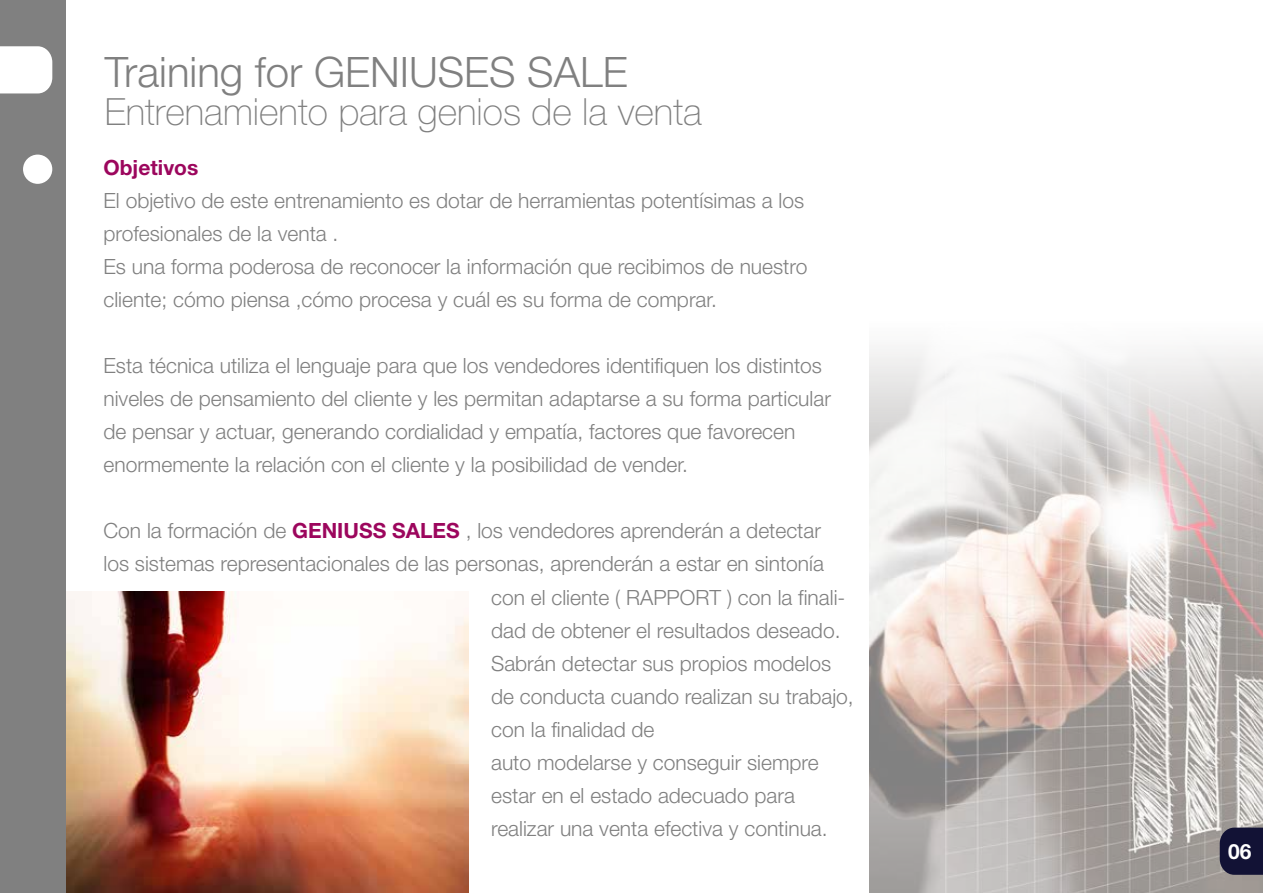
<style>
.page{position:relative;width:1263px;height:893px;background:#fff}
.page>*{position:absolute;margin:0;border:0;box-sizing:border-box;transform-origin:0 0}
.t1{font:300 42px "Helvetica Neue";color:#808080}
.t2{font:100 37.5px "Helvetica Neue";color:#808080}
.t3{font:300 21px/33px "Helvetica Neue";color:#808080}
.t4{font:700 21px "Helvetica Neue";color:#9c065d}
.t5{font:700 21px "Helvetica Neue";color:#fff}
.s1{font-weight:700;color:#9c065d}
</style>
<div class="page">
<img style="left:870px;top:349px;width:393px;height:544px">
<img style="left:66px;top:591px;width:403px;height:302px">
<div style="left:1220px;top:828px;width:43px;height:47px;background:#121235"></div>
<div style="left:0;top:0;width:66px;height:893px;background:#808080"></div>
<div style="left:0;top:46px;width:52px;height:47px;background:#fff"></div>
<div style="left:23px;top:155px;width:29px;height:29px;background:#fff;border-radius:50%"></div>
<h1 class="t1" style="left:105px;top:47px;width:524px">Training for GENIUSES SALE</h1>
<h2 class="t2" style="left:105px;top:90px;width:599px">Entrenamiento para genios de la venta</h2>
<p class="t4" style="left:103px;top:154px;width:96px">Objetivos</p>
<p class="t3" style="left:103px;top:184px;width:705px">El objetivo de este entrenamiento es dotar de herramientas potentísimas a los profesionales de la venta .<br>Es una forma poderosa de reconocer la información que recibimos de nuestro cliente; cómo piensa ,cómo procesa y cuál es su forma de comprar.</p>
<p class="t3" style="left:103px;top:349px;width:729px">Esta técnica utiliza el lenguaje para que los vendedores identifiquen los distintos niveles de pensamiento del cliente y les permitan adaptarse a su forma particular de pensar y actuar, generando cordialidad y empatía, factores que favorecen enormemente la relación con el cliente y la posibilidad de vender.</p>
<p class="t3" style="left:103px;top:514px;width:722px">Con la formación de <span class="s1">GENIUSS SALES</span> , los vendedores aprenderán a detectar los sistemas representacionales de las personas, aprenderán a estar en sintonía</p>
<p class="t3" style="left:491px;top:581px;width:364px">con el cliente ( RAPPORT ) con la finali&shy;dad de obtener el resultados deseado.<br>Sabrán detectar sus propios modelos de conducta cuando realizan su trabajo, con la finalidad de<br>auto modelarse y conseguir siempre estar en el estado adecuado para realizar una venta efectiva y continua.</p>
<p class="t5" style="left:1228px;top:839px;width:25px">06</p>
</div>
